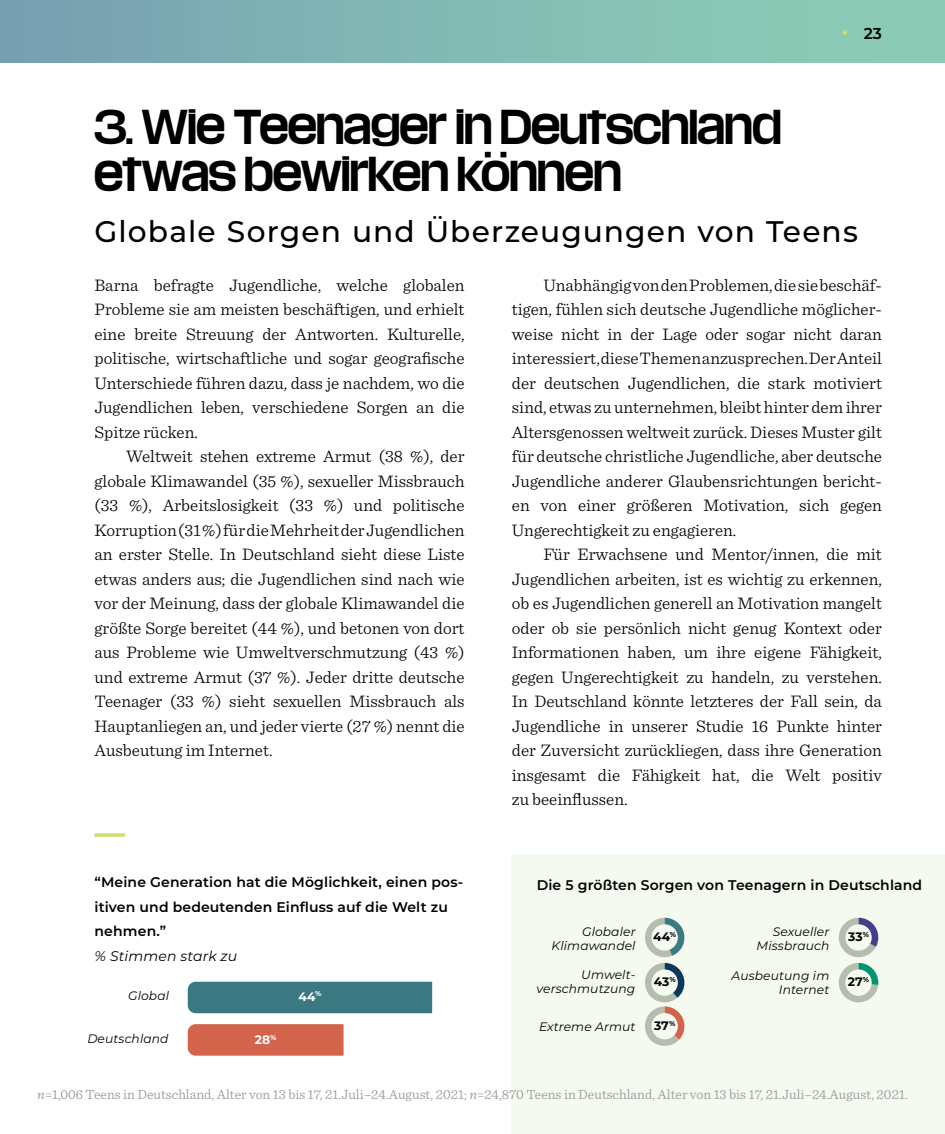
<style>
.page{position:relative;width:945px;height:1134px;background:#fff}
.page>*{position:absolute;margin:0;border:0;box-sizing:border-box;transform-origin:0 0}
.t1{font:42px/47.2px "Media Sans";letter-spacing:.005em;color:#000}
.t2{font:500 29.75px "Montserrat";letter-spacing:.035em;color:#000}
.t3{font:300 17.5px/24.5px "Sentinel";color:#000;text-align:justify}
.t4{font:600 15.75px "Montserrat";color:#000}
.t5{font:600 14px/24.5px "Montserrat";letter-spacing:.01em;color:#000}
.t6{font:300 14px "Sentinel";color:#939598}
.t7{font:italic 14px "Montserrat";letter-spacing:.01em;color:#000}
.t8{font:italic 12.25px/14px "Montserrat";letter-spacing:.01em;color:#000;text-align:right}
.t9{font:700 12.25px "Montserrat";letter-spacing:.005em;color:#000}
.t10{font:700 12.25px "Montserrat";color:#fff}
.s1{font-style:italic}
</style>
<div class="page">
<div style="left:0;top:0;width:945px;height:63px;background:linear-gradient(to right,#78a1b1,#8dd0b5)"></div>
<div style="left:512px;top:854px;width:433px;height:280px;background:#f5faf0"></div>
<svg style="left:838px;top:918px;width:40px;height:85px"></svg>
<svg style="left:645px;top:918px;width:39px;height:128px"></svg>
<div style="left:652px;top:924px;width:26px;height:27px;background:#f5faf0;border-radius:50%"></div>
<div style="left:652px;top:969px;width:26px;height:27px;background:#f5faf0;border-radius:50%"></div>
<div style="left:652px;top:1013px;width:26px;height:26px;background:#f5faf0;border-radius:50%"></div>
<div style="left:845px;top:924px;width:27px;height:27px;background:#f5faf0;border-radius:50%"></div>
<div style="left:845px;top:969px;width:27px;height:27px;background:#f5faf0;border-radius:50%"></div>
<svg style="left:485px;top:152px;width:21px;height:5px"></svg>
<svg style="left:94px;top:833px;width:31px;height:4px"></svg>
<div style="left:188px;top:982px;width:244px;height:31px;background:#3a7981"></div>
<svg style="left:188px;top:1024px;width:156px;height:32px"></svg>
<svg style="left:843px;top:30px;width:4px;height:5px"></svg>
<h1 class="t1" style="left:94px;top:101px;width:688px">3. Wie Teenager in Deutschland etwas bewirken konnen</h1>
<p class="t4" style="left:864px;top:22px;width:20px">23</p>
<h2 class="t2" style="left:94px;top:210px;width:765px">Globale Sorgen und Überzeugungen von Teens</h2>
<p class="t3" style="left:94px;top:271px;width:372px">Barna befragte Jugendliche, welche globalen Probleme sie am meisten beschäftigen, und erhielt eine breite Streuung der Antworten. Kulturelle, politische, wirtschaftliche und sogar geografische Unterschiede führen dazu, dass je nachdem, wo die Jugendlichen leben, verschiedene Sorgen an die Spitze rücken.</p>
<p class="t3" style="left:94px;top:443px;width:372px;text-indent:32px">Weltweit stehen extreme Armut (38 %), der globale Klimawandel (35 %), sexueller Missbrauch (33 %), Arbeitslosigkeit (33 %) und politische Korruption (31 %) für die Mehrheit der Jugendlichen an erster Stelle. In Deutschland sieht diese Liste etwas anders aus; die Jugendlichen sind nach wie vor der Meinung, dass der globale Klimawandel die größte Sorge bereitet (44 %), und betonen von dort aus Probleme wie Umweltverschmutzung (43 %) und extreme Armut (37 %). Jeder dritte deutsche Teenager (33 %) sieht sexuellen Missbrauch als Hauptanliegen an, und jeder vierte (27 %) nennt die Ausbeutung im Internet.</p>
<p class="t3" style="left:512px;top:271px;width:372px;text-indent:32px">Unabhängig von den Problemen, die sie beschäf&shy;tigen, fühlen sich deutsche Jugendliche möglicher&shy;weise nicht in der Lage oder sogar nicht daran interessiert, diese Themen anzusprechen. Der Anteil der deutschen Jugendlichen, die stark motiviert sind, etwas zu unternehmen, bleibt hinter dem ihrer Altersgenossen weltweit zurück. Dieses Muster gilt für deutsche christliche Jugendliche, aber deutsche Jugendliche anderer Glaubensrichtungen bericht&shy;en von einer größeren Motivation, sich gegen Ungerechtigkeit zu engagieren.</p>
<p class="t3" style="left:512px;top:541px;width:372px;text-indent:32px">Für Erwachsene und Mentor/innen, die mit Jugendlichen arbeiten, ist es wichtig zu erkennen, ob es Jugendlichen generell an Motivation mangelt oder ob sie persönlich nicht genug Kontext oder Informationen haben, um ihre eigene Fähigkeit, gegen Ungerechtigkeit zu handeln, zu verstehen.<br>In Deutschland könnte letzteres der Fall sein, da Jugendliche in unserer Studie 16 Punkte hinter der Zuversicht zurückliegen, dass ihre Generation insgesamt die Fähigkeit hat, die Welt positiv zu beeinflussen.</p>
<p class="t5" style="left:94px;top:869px;width:370px">“Meine Generation hat die Möglichkeit, einen pos&shy;itiven und bedeutenden Einfluss auf die Welt zu nehmen.”</p>
<p class="t7" style="left:94px;top:946px;width:144px">% Stimmen stark zu</p>
<p class="t8" style="left:128px;top:988px;width:42px">Global</p>
<p class="t10" style="left:298px;top:987px;width:25px">44<sup>%</sup></p>
<p class="t10" style="left:255px;top:1030px;width:23px">28<sup>%</sup></p>
<p class="t8" style="left:87px;top:1031px;width:83px">Deutschland</p>
<p class="t5" style="left:537px;top:872px;width:387px">Die 5 größten Sorgen von Teenagern in Deutschland</p>
<p class="t8" style="left:552px;top:924px;width:86px">Globaler<br>Klimawandel</p>
<p class="t8" style="left:537px;top:967px;width:100px">Umwelt&shy;verschmutzung</p>
<p class="t8" style="left:539px;top:1019px;width:98px">Extreme Armut</p>
<p class="t9" style="left:653px;top:928px;width:25px">44<sup>%</sup></p>
<p class="t9" style="left:654px;top:973px;width:23px">43<sup>%</sup></p>
<p class="t9" style="left:654px;top:1017px;width:23px">37<sup>%</sup></p>
<p class="t8" style="left:757px;top:924px;width:74px">Sexueller<br>Missbrauch</p>
<p class="t8" style="left:732px;top:968px;width:99px">Ausbeutung im<br>Internet</p>
<p class="t9" style="left:848px;top:928px;width:22px">33<sup>%</sup></p>
<p class="t9" style="left:848px;top:973px;width:23px">27<sup>%</sup></p>
<p class="t6" style="left:37px;top:1084px;width:872px"><span class="s1">n</span>=1,006 Teens in Deutschland, Alter von 13 bis 17, 21.Juli–24.August, 2021; <span class="s1">n</span>=24,870 Teens in Deutschland, Alter von 13 bis 17, 21.Juli–24.August, 2021.</p>
</div>
